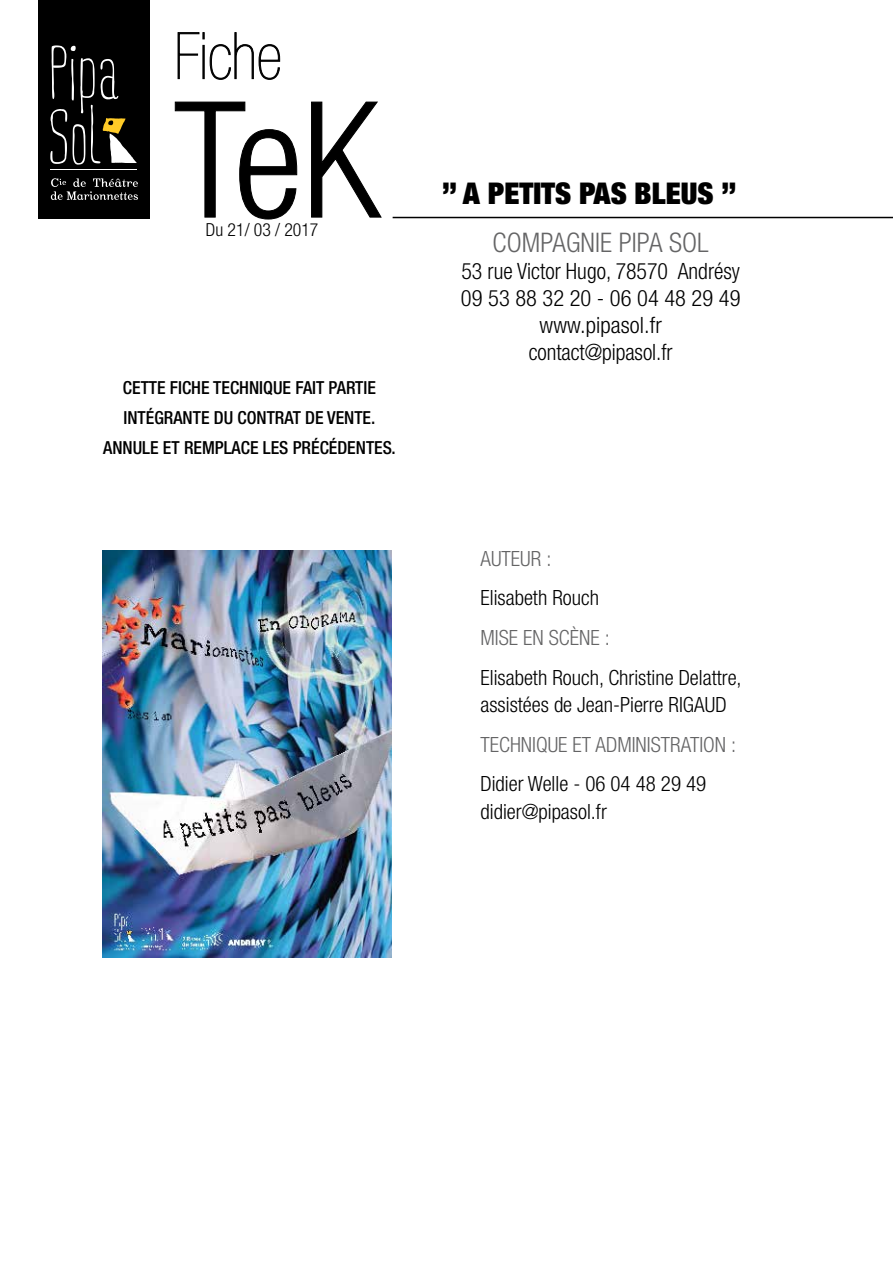
<style>
.page{position:relative;width:893px;height:1263px;background:#fff}
.page>*{position:absolute;margin:0;border:0;box-sizing:border-box;transform-origin:0 0}
.t1{font:300 condensed 161.1px "Helvetica Neue LT Std";color:#000}
.t2{font:200 condensed 64.5px "Helvetica Neue LT Std";color:#000}
.t3{font:900 condensed 30px "Helvetica Neue LT Std";color:#000}
.t4{font:300 condensed 27px "Helvetica Neue LT Std";letter-spacing:.005em;color:#646465}
.t5{font:300 condensed 22.5px/27px "Helvetica Neue LT Std";color:#000;text-align:center}
.t6{font:300 condensed 21px/27px "Helvetica Neue LT Std";color:#000}
.t7{font:300 condensed 21px "Helvetica Neue LT Std";color:#646465}
.t8{font:500 condensed 18px/30px "Helvetica Neue LT Std";color:#000;text-align:center}
.t9{font:300 condensed 18px "Helvetica Neue LT Std";color:#000}
</style>
<div class="page">
<svg style="left:177px;top:32px;width:103px;height:48px"></svg>
<svg style="left:174px;top:101px;width:124px;height:119px"></svg>
<svg style="left:311px;top:101px;width:71px;height:117px"></svg>
<div style="left:38px;top:0;width:112px;height:219px;background:#000"></div>
<svg style="left:50px;top:45px;width:87px;height:120px"></svg>
<hr style="left:50px;top:169px;width:87px;height:1px;background:#fff">
<svg style="left:51px;top:178px;width:87px;height:22px"></svg>
<hr style="left:393px;top:217px;width:500px;height:1px;background:#000">
<img style="left:103px;top:551px;width:288px;height:406px">
<h2 class="t2" style="left:174px;top:21px;width:109px">Fiche</h2>
<h1 class="t1" style="left:174px;top:68px;width:207px">TeK</h1>
<p class="t9" style="left:206px;top:219px;width:114px">Du 21/ 03 / 2017</p>
<p class="t8" style="left:103px;top:372px;width:294px">CETTE FICHE TECHNIQUE FAIT PARTIE<br>INTÉGRANTE DU CONTRAT DE VENTE.<br>ANNULE ET REMPLACE LES PRÉCÉDENTES.</p>
<h3 class="t3" style="left:442px;top:174px;width:296px">” A PETITS PAS BLEUS ”</h3>
<p class="t4" style="left:493px;top:227px;width:45px">Compag</p>
<p class="t4" style="left:581px;top:227px;width:130px">nie PIPA SOL</p>
<p class="t5" style="left:461px;top:258px;width:281px">53 rue Victor Hugo, 78570 Andrésy<br>09 53 88 32 20 - 06 04 48 29 49 www.pipasol.fr<br>contact@pipasol.fr</p>
<p class="t7" style="left:480px;top:546px;width:72px">AUTEUR :</p>
<p class="t6" style="left:480px;top:584px;width:120px">Elisabeth Rouch</p>
<p class="t7" style="left:480px;top:626px;width:131px">MISE en scène :</p>
<p class="t6" style="left:480px;top:664px;width:263px">Elisabeth Rouch, Christine Delattre, assistées de Jean-Pierre RIGAUD</p>
<p class="t7" style="left:480px;top:732px;width:126px">TECHNIQUE et admi</p>
<p class="t7" style="left:636px;top:732px;width:20px">nistrati</p>
<p class="t7" style="left:703px;top:732px;width:35px">on :</p>
<p class="t6" style="left:480px;top:770px;width:227px">Didier Welle - 06 04 48 29 49 didier@pipasol.fr</p>
</div>
